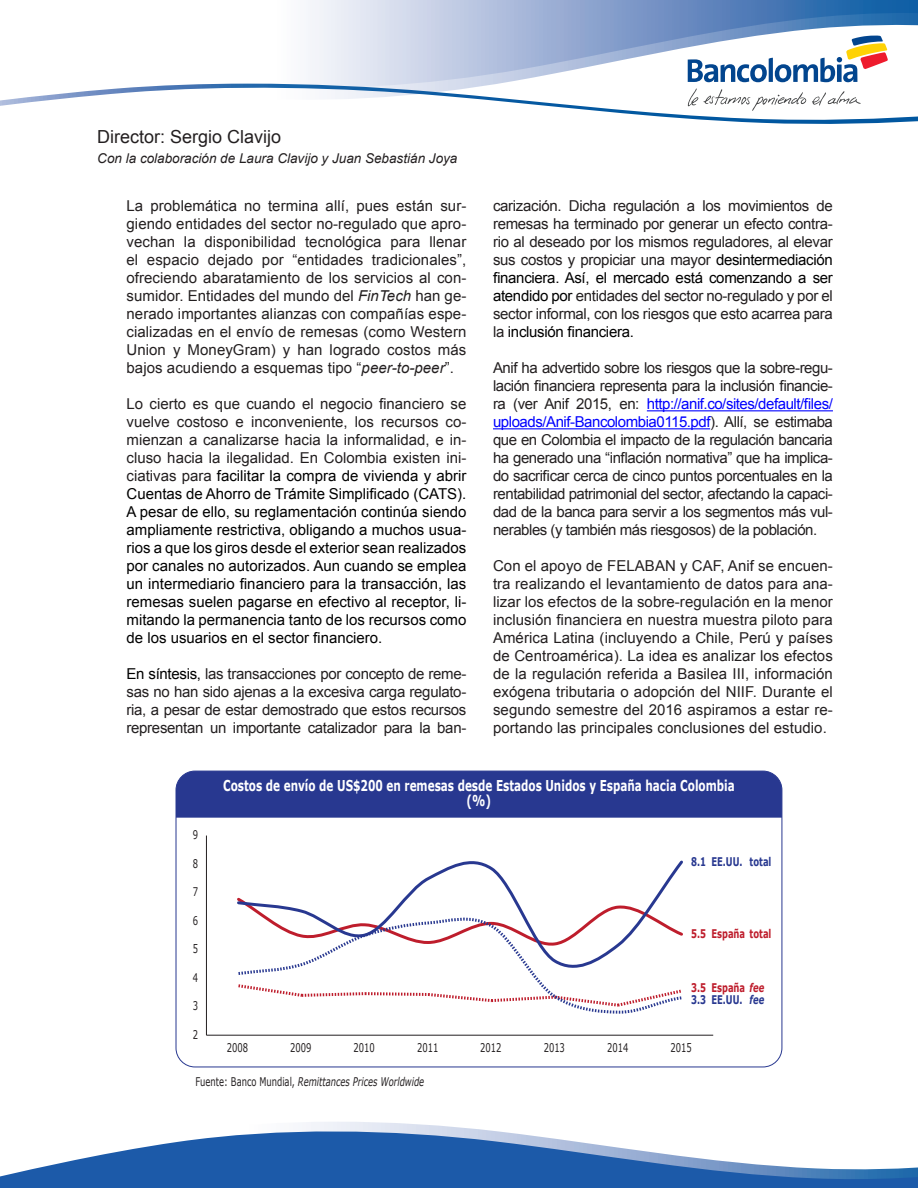
<style>
.page{position:relative;width:918px;height:1188px;background:#fff}
.page>*{position:absolute;margin:0;border:0;box-sizing:border-box;transform-origin:0 0}
.t1{font:18px "Arial";color:#231f20}
.TEXTO{font:15px/18px "Arial";letter-spacing:-.02em;color:#231f20;text-align:justify}
.TEXTO-2{font:15px/18px "Arial";color:#000;text-align:justify}
.t2{font:700 15px/15px "Verdana";color:#fff;text-align:center;scale:.7 1}
.t3{font:italic 13.5px "Arial";color:#231f20}
.t4{font:italic 12px "Verdana";color:#231f20;scale:.7 1}
.t5{font:12px "Verdana";color:#231f20;scale:.7 1}
.t6{font:700 12px "Verdana";color:#be1d2c;scale:.7 1}
.t7{font:700 12px "Verdana";color:#283890;scale:.7 1}
.s1{font-style:italic}
.s2{color:#231f20}
.s3{color:#000}
.s4{color:#00f}
.s5{font-style:normal}
</style>
<div class="page">
<svg style="left:306px;top:1122px;width:146px;height:5px"></svg>
<svg style="left:308px;top:0;width:610px;height:34px;background:#8faad1"></svg>
<svg style="left:0;top:1127px;width:918px;height:61px;fill:#1c5aa9"></svg>
<svg style="left:0;top:34px;width:918px;height:90px"></svg>
<hr style="left:647px;top:410px;width:186px;height:1px;background:#00f">
<hr style="left:493px;top:428px;width:217px;height:1px;background:#00f">
<div style="left:176px;top:771px;width:606px;height:47px;background:#283890"></div>
<hr style="left:206px;top:836px;width:1px;height:199px;background:#231f20">
<hr style="left:206px;top:1035px;width:507px;height:1px;background:#231f20">
<svg style="left:238px;top:978px;width:444px;height:36px"></svg>
<svg style="left:237px;top:860px;width:446px;height:118px"></svg>
<p class="t1" style="left:97px;top:125px;width:186px">Director: Sergio Clavijo</p>
<p class="t3" style="left:97px;top:149px;width:362px">Con la colaboración de Laura Clavijo y Juan Sebastián Joya</p>
<p class="TEXTO" style="left:127px;top:197px;width:341px">La problemática no termina allí, pues están sur&shy;giendo entidades del sector no-regulado que apro&shy;vechan la disponibilidad tecnológica para llenar el espacio dejado por “entidades tradicionales”, ofreciendo abaratamiento de los servicios al con&shy;sumidor. Entidades del mundo del <span class="s1">FinTech</span> han ge&shy;nerado importantes alianzas con compañías espe&shy;cializadas en el envío de remesas (como Western Union y MoneyGram) y han logrado costos más bajos acudiendo a esquemas tipo “<span class="s1">peer-to-peer</span>”.</p>
<p class="TEXTO-2" style="left:127px;top:395px;width:341px"><span class="s2">Lo cierto es que cuando el negocio financiero se vuelve costoso e inconveniente, los recursos co&shy;mienzan a canalizarse hacia la informalidad, e in&shy;cluso hacia la ilegalidad. En Colombia existen ini&shy;ciativas para</span> facilitar la compra de vivienda y abrir Cuentas de Ahorro de Trámite Simplificado (CATS).<br>A pesar de ello, su reglamentación continúa siendo ampliamente restrictiva, obligando a muchos usua&shy;rios a que los giros desde el exterior sean realizados por canales no autorizados. Aun cuando se emplea un intermediario financiero para la transacción, las remesas suelen pagarse en efectivo al receptor, li&shy;mitando la permanencia tanto de los recursos como de los usuarios en el sector financiero.</p>
<p class="TEXTO" style="left:127px;top:665px;width:341px"><span class="s3">En síntesis,</span> las transacciones por concepto de reme&shy;sas no han sido ajenas a la excesiva carga regulato&shy;ria, a pesar de estar demostrado que estos recursos representan un importante catalizador para la ban-</p>
<p class="TEXTO" style="left:493px;top:197px;width:341px">carización. Dicha regulación a los movimientos de remesas ha terminado por generar un efecto contra&shy;rio al deseado por los mismos reguladores, al elevar sus costos y propiciar una mayor <span class="s3">desintermediación financiera. Así, el mercado está comenzando a ser atendido por</span> entidades del sector no-regulado y por el sector informal, con los riesgos que esto acarrea para la <span class="s3">inclusión financiera.</span></p>
<p class="TEXTO" style="left:493px;top:359px;width:341px">Anif ha advertido sobre los riesgos que la sobre-regu&shy;lación financiera representa para la inclusión financie&shy;ra (ver Anif 2015, en: <span class="s4">http://anif.co/sites/default/files/ uploads/Anif-Bancolombia0115.pdf</span>). Allí, se estimaba que en Colombia el impacto de la regulación bancaria ha generado una “inflación normativa” que ha implica&shy;do sacrificar cerca de cinco puntos porcentuales en la rentabilidad patrimonial del sector, afectando la capaci&shy;dad de la banca para servir a los segmentos más vul&shy;nerables (y también más riesgosos) de la población.</p>
<p class="TEXTO" style="left:493px;top:557px;width:341px">Con el apoyo de FELABAN y CAF, Anif se encuen&shy;tra realizando el levantamiento de datos para ana&shy;lizar los efectos de la sobre-regulación en la menor inclusión financiera en nuestra muestra piloto para América Latina (incluyendo a Chile, Perú y países de Centroamérica). La idea es analizar los efectos de la regulación referida a Basilea III, información exógena tributaria o adopción del NIIF. Durante el segundo semestre del 2016 aspiramos a estar re&shy;portando las principales conclusiones del estudio.</p>
<p class="t5" style="left:193px;top:826px;width:9px">9</p>
<p class="t5" style="left:193px;top:855px;width:9px">8</p>
<p class="t5" style="left:193px;top:883px;width:9px">7</p>
<p class="t5" style="left:193px;top:912px;width:9px">6</p>
<p class="t5" style="left:193px;top:941px;width:9px">5</p>
<p class="t5" style="left:193px;top:969px;width:9px">4</p>
<p class="t5" style="left:193px;top:998px;width:9px">3</p>
<p class="t5" style="left:193px;top:1026px;width:9px">2</p>
<p class="t2" style="left:223px;top:778px;width:732px">Costos de envío de US$200 en remesas desde Estados Unidos y España hacia Colombia (%)</p>
<p class="t7" style="left:711px;top:853px;width:87px">EE.UU. total</p>
<p class="t7" style="left:691px;top:853px;width:23px">8.1</p>
<p class="t6" style="left:711px;top:925px;width:87px">España total</p>
<p class="t6" style="left:691px;top:925px;width:23px">5.5</p>
<p class="t6" style="left:711px;top:979px;width:77px">España <span class="s1">fee</span></p>
<p class="t6" style="left:691px;top:979px;width:23px">3.5</p>
<p class="t7" style="left:711px;top:991px;width:77px">EE.UU. <span class="s1">fee</span></p>
<p class="t7" style="left:691px;top:991px;width:23px">3.3</p>
<p class="t5" style="left:227px;top:1040px;width:32px">2008</p>
<p class="t5" style="left:290px;top:1040px;width:32px">2009</p>
<p class="t5" style="left:354px;top:1040px;width:32px">2010</p>
<p class="t5" style="left:417px;top:1040px;width:32px">2011</p>
<p class="t5" style="left:480px;top:1040px;width:32px">2012</p>
<p class="t5" style="left:544px;top:1040px;width:32px">2013</p>
<p class="t5" style="left:607px;top:1040px;width:32px">2014</p>
<p class="t5" style="left:670px;top:1040px;width:32px">2015</p>
<p class="t4" style="left:196px;top:1074px;width:328px"><span class="s5">Fuente: Banco Mundial,</span> Remittances Prices Worldwide</p>
</div>
